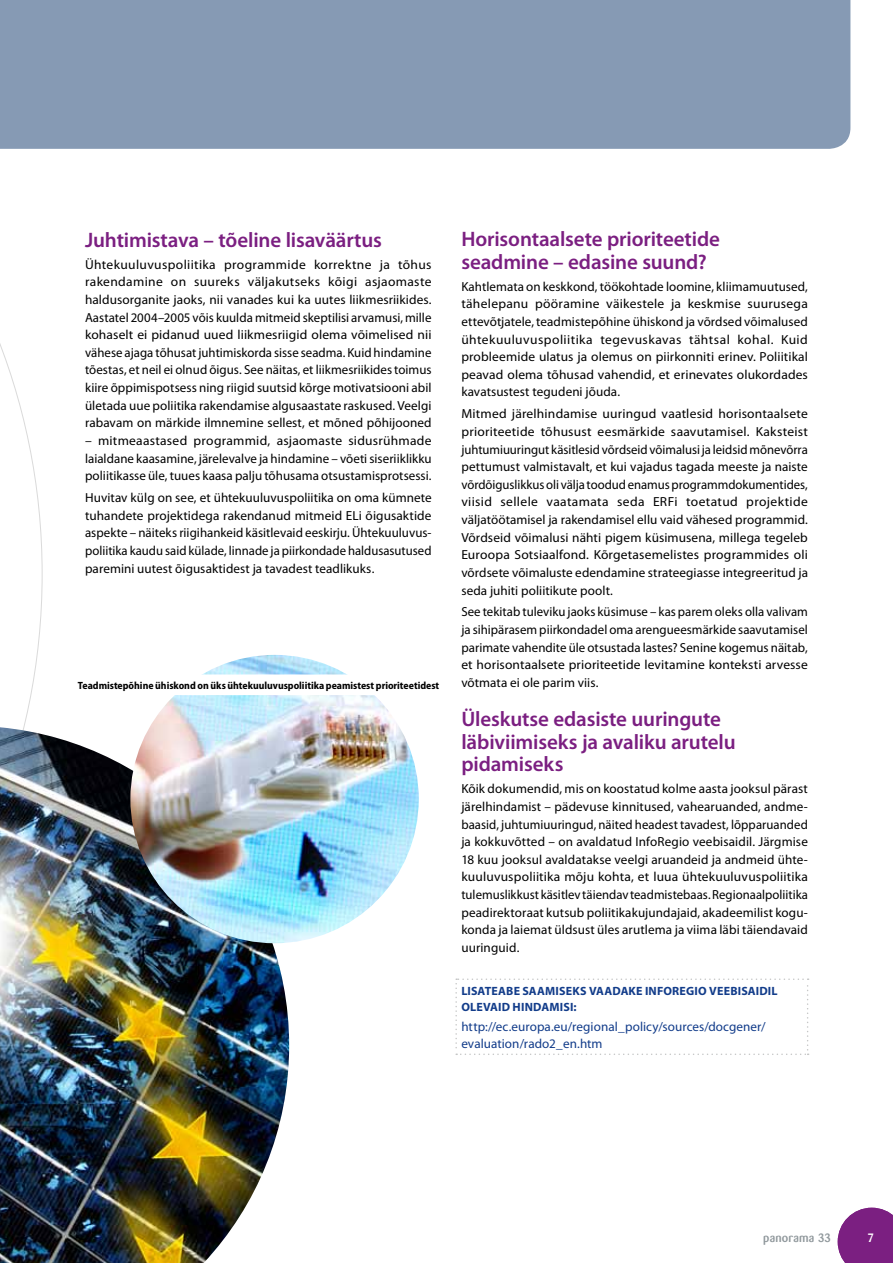
<style>
.page{position:relative;width:893px;height:1263px;background:#fff}
.page>*{position:absolute;margin:0;border:0;box-sizing:border-box;transform-origin:0 0}
.t1{font:600 21px/22.5px "Myriad Pro";letter-spacing:-.01em;color:#7b1f81}
.t2{font:13.2px/17.7px "Myriad Pro";letter-spacing:.005em;color:#000;text-align:justify}
.t3{font:13.2px/17.7px "Myriad Pro";letter-spacing:.005em;color:#123c8a}
.t4{font:700 12px "Myriad Pro";letter-spacing:.015em;color:#123c8a}
.t5{font:500 12px "Barmeno";letter-spacing:.02em;color:#90989c}
.t6{font:500 12px "Barmeno";color:#fff}
.t7{font:700 semi-condensed 10.5px "Myriad Pro";color:#000}
</style>
<div class="page">
<svg style="left:0;top:343px;width:43px;height:384px"></svg>
<div style="left:0;top:0;width:850px;height:149px;background:#869ab4"></div>
<img style="left:0;top:727px;width:289px;height:536px">
<img style="left:130px;top:655px;width:289px;height:288px;border-radius:144px">
<svg style="left:838px;top:1208px;width:55px;height:55px;background:#88368d"></svg>
<svg style="left:455px;top:978px;width:354px;height:77px"></svg>
<div style="left:69px;top:674px;width:386px;height:21px;background:#fff;border-radius:9px"></div>
<h1 class="t1" style="left:85px;top:229px;width:298px">Juhtimistava – tõeline lisaväärtus</h1>
<p class="t2" style="left:85px;top:256px;width:348px">Ühtekuuluvuspoliitika programmide korrektne ja tõhus rakendamine on suureks väljakutseks kõigi asjaomaste haldusorganite jaoks, nii vanades kui ka uutes liikmesriikides.<br>Aastatel 2004–2005 võis kuulda mitmeid skeptilisi arvamusi, mille kohaselt ei pidanud uued liikmesriigid olema võimelised nii vähese ajaga tõhusat juhtimiskorda sisse seadma. Kuid hindamine tõestas, et neil ei olnud õigus. See näitas, et liikmesriikides toimus kiire õppimispotsess ning riigid suutsid kõrge motivatsiooni abil ületada uue poliitika rakendamise algusaastate raskused. Veelgi rabavam on märkide ilmnemine sellest, et mõned põhijooned</p>
<p class="t2" style="left:85px;top:432px;width:348px">– mitmeaastased programmid, asjaomaste sidusrühmade laialdane kaasamine, järelevalve ja hindamine – võeti siseriiklikku poliitikasse üle, tuues kaasa palju tõhusama otsustamisprotsessi.</p>
<p class="t2" style="left:85px;top:489px;width:348px">Huvitav külg on see, et ühtekuuluvuspoliitika on oma kümnete tuhandete projektidega rakendanud mitmeid ELi õigusaktide aspekte – näiteks riigihankeid käsitlevaid eeskirju. Ühtekuuluvus&shy;poliitika kaudu said külade, linnade ja piirkondade haldusasutused paremini uutest õigusaktidest ja tavadest teadlikuks.</p>
<p class="t7" style="left:78px;top:679px;width:363px">Teadmistepõhine ühiskond on üks ühtekuuluvuspoliitika peamistest prioriteetidest</p>
<h1 class="t1" style="left:461px;top:228px;width:260px">Horisontaalsete prioriteetide seadmine – edasine suund?</h1>
<p class="t2" style="left:461px;top:278px;width:348px">Kahtlemata on keskkond, töökohtade loomine, kliimamuutused, tähelepanu pööramine väikestele ja keskmise suurusega ettevõtjatele, teadmistepõhine ühiskond ja võrdsed võimalused ühtekuuluvuspoliitika tegevuskavas tähtsal kohal. Kuid probleemide ulatus ja olemus on piirkonniti erinev. Poliitikal peavad olema tõhusad vahendid, et erinevates olukordades kavatsustest tegudeni jõuda.</p>
<p class="t2" style="left:461px;top:405px;width:348px">Mitmed järelhindamise uuringud vaatlesid horisontaalsete prioriteetide tõhusust eesmärkide saavutamisel. Kaksteist juhtumiuuringut käsitlesid võrdseid võimalusi ja leidsid mõnevõrra pettumust valmistavalt, et kui vajadus tagada meeste ja naiste võrdõiguslikkus oli välja toodud enamus programmdokumentides, viisid sellele vaatamata seda ERFi toetatud projektide väljatöötamisel ja rakendamisel ellu vaid vähesed programmid.<br>Võrdseid võimalusi nähti pigem küsimusena, millega tegeleb Euroopa Sotsiaalfond. Kõrgetasemelistes programmides oli võrdsete võimaluste edendamine strateegiasse integreeritud ja seda juhiti poliitikute poolt.</p>
<p class="t2" style="left:461px;top:603px;width:348px">See tekitab tuleviku jaoks küsimuse – kas parem oleks olla valivam ja sihipärasem piirkondadel oma arengueesmärkide saavutamisel parimate vahendite üle otsustada lastes? Senine kogemus näitab, et horisontaalsete prioriteetide levitamine konteksti arvesse võtmata ei ole parim viis.</p>
<h1 class="t1" style="left:461px;top:708px;width:276px">Üleskutse edasiste uuringute läbiviimiseks ja avaliku arutelu pidamiseks</h1>
<p class="t2" style="left:461px;top:780px;width:348px">Kõik dokumendid, mis on koostatud kolme aasta jooksul pärast järelhindamist – pädevuse kinnitused, vahearuanded, andme&shy;baasid, juhtumiuuringud, näited headest tavadest, lõpparuanded ja kokkuvõtted – on avaldatud InfoRegio veebisaidil. Järgmise 18 kuu jooksul avaldatakse veelgi aruandeid ja andmeid ühte&shy;kuuluvuspoliitika mõju kohta, et luua ühtekuuluvuspoliitika tulemuslikkust käsitlev täiendav teadmistebaas. Regionaalpoliitika peadirektoraat kutsub poliitikakujundajaid, akadeemilist kogu&shy;konda ja laiemat üldsust üles arutlema ja viima läbi täiendavaid uuringuid.</p>
<p class="t4" style="left:461px;top:984px;width:14px">LISATEA</p>
<p class="t4" style="left:506px;top:984px;width:25px">BE SAAMISE</p>
<p class="t4" style="left:572px;top:984px;width:33px">KS VAADA</p>
<p class="t4" style="left:629px;top:984px;width:116px">KE INFOREGIO VEEBISAIDIL</p>
<p class="t4" style="left:461px;top:1000px;width:37px">OLEVAID</p>
<p class="t4" style="left:513px;top:1000px;width:29px">HINDAMISI</p>
<p class="t4" style="left:574px;top:1000px;width:5px">:</p>
<p class="t3" style="left:461px;top:1018px;width:306px">http://ec.europa.eu/regional_policy/sources/docgener/ evaluation/rado2_en.htm</p>
<p class="t5" style="left:763px;top:1230px;width:69px">panorama 33</p>
<p class="t6" style="left:867px;top:1231px;width:8px">7</p>
</div>
